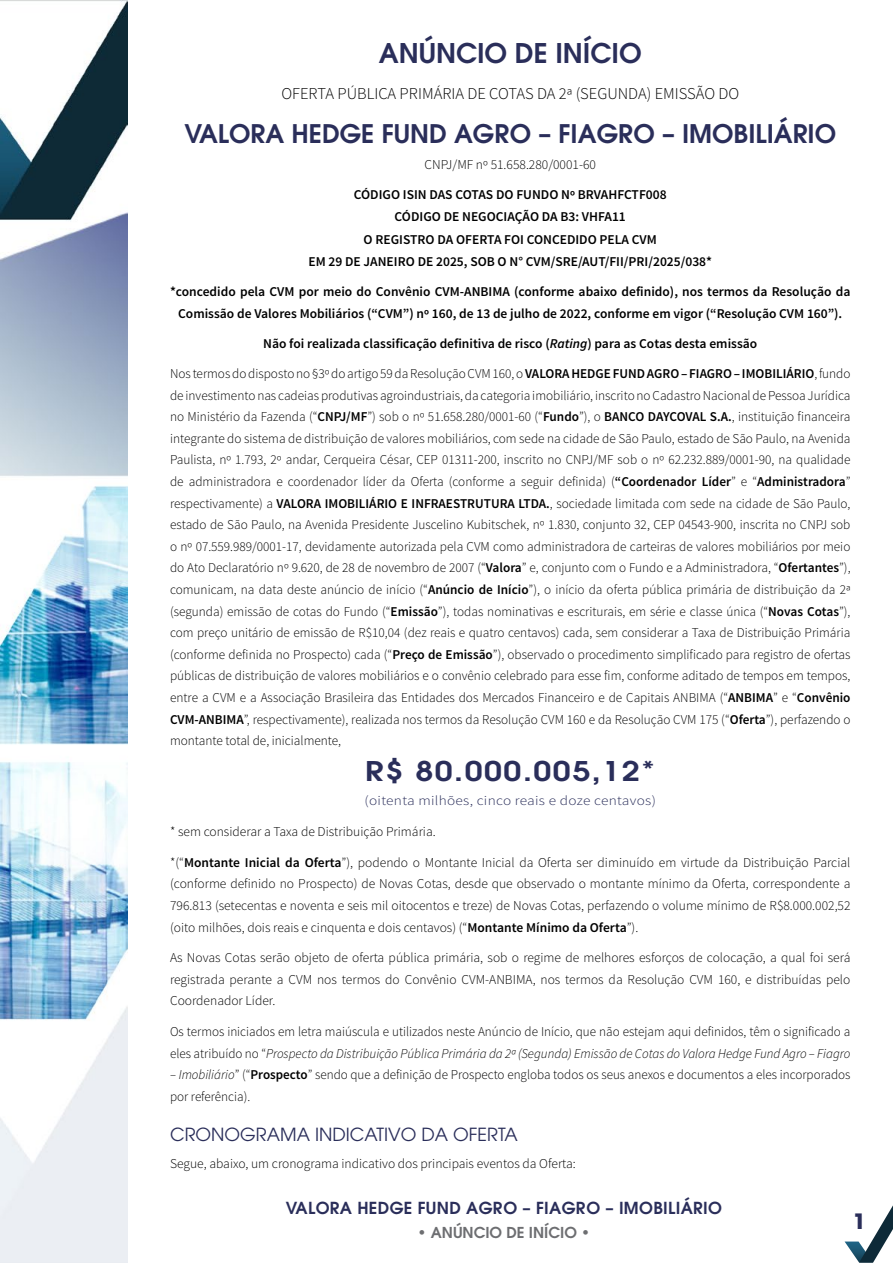
<style>
.page{position:relative;width:893px;height:1263px;background:#fff}
.page>*{position:absolute;margin:0;border:0;box-sizing:border-box;transform-origin:0 0}
.t1{font:600 27px "ITC Avant Garde Pro";letter-spacing:.05em;color:#2a2e5a;scale:1.18 1}
.t2{font:600 27px "ITC Avant Garde Pro";color:#2a2e5a}
.t3{font:600 25.5px "ITC Avant Garde Pro";color:#2a2e5a}
.t4{font:700 21px "ITC Avant Garde Pro";color:#2a2e5a}
.t5{font:18px "ITC Avant Garde Pro";color:#2a2e5a}
.t6{font:300 16.5px "Source Sans Pro";color:#000}
.t7{font:600 16.5px "ITC Avant Garde Pro";letter-spacing:.02em;color:#2a2e5a}
.t8{font:600 15px "ITC Avant Garde Pro";color:#6d6e71}
.t9{font:300 13.5px/21.6px "Source Sans Pro";color:#000;text-align:justify}
.t10{font:600 13.5px/21.6px "Source Sans Pro";color:#000;text-align:center}
.t11{font:300 13.5px "Source Sans Pro";letter-spacing:.02em;color:#2a2e5a;scale:1.13 1}
.s1{font-style:italic}
.s2{font-weight:600}
</style>
<div class="page">
<img style="left:0;top:0;width:128px;height:1263px">
<svg style="left:845px;top:1205px;width:48px;height:57px"></svg>
<h1 class="t2" style="left:379px;top:35px;width:264px">ANÚNCIO DE INÍCIO</h1>
<p class="t6" style="left:281px;top:83px;width:459px">OFERTA PÚBLICA PRIMÁRIA DE COTAS DA 2ª (SEGUNDA) EMISSÃO DO</p>
<h2 class="t3" style="left:184px;top:117px;width:653px">VALORA HEDGE FUND AGRO – FIAGRO – IMOBILIÁRIO</h2>
<p class="t9" style="left:424px;top:154px;width:173px">CNPJ/MF nº 51.658.280/0001-60</p>
<p class="t10" style="left:354px;top:184px;width:314px">CÓDIGO ISIN DAS COTAS DO FUNDO Nº BRVAHFCTF008<br>CÓDIGO DE NEGOCIAÇÃO DA B3: VHFA11</p>
<p class="t10" style="left:308px;top:230px;width:405px">O REGISTRO DA OFERTA FOI CONCEDIDO PELA CVM<br>EM 29 DE JANEIRO DE 2025, SOB O N° CVM/SRE/AUT/FII/PRI/2025/038*</p>
<p class="t10" style="left:170px;top:281px;width:682px">*concedido pela CVM por meio do Convênio CVM-ANBIMA (conforme abaixo definido), nos termos da Resolução da<br>Comissão de Valores Mobiliários (“CVM”) nº 160, de 13 de julho de 2022, conforme em vigor (“Resolução CVM 160”).</p>
<p class="t10" style="left:263px;top:333px;width:496px">Não foi realizada classificação definitiva de risco (<span class="s1">Rating</span>) para as Cotas desta emissão</p>
<p class="t9" style="left:170px;top:363px;width:682px">Nos termos do disposto no §3º do artigo 59 da Resolução CVM 160, o <span class="s2">VALORA HEDGE FUND AGRO – FIAGRO – IMOBILIÁRIO</span>, fundo de investimento nas cadeias produtivas agroindustriais, da categoria imobiliário, inscrito no Cadastro Nacional de Pessoa Jurídica no Ministério da Fazenda (“<span class="s2">CNPJ/MF</span>”) sob o nº 51.658.280/0001-60 (“<span class="s2">Fundo</span>”), o <span class="s2">BANCO DAYCOVAL S.A.</span>, instituição financeira integrante do sistema de distribuição de valores mobiliários, com sede na cidade de São Paulo, estado de São Paulo, na Avenida Paulista, nº 1.793, 2º andar, Cerqueira César, CEP 01311-200, inscrito no CNPJ/MF sob o nº 62.232.889/0001-90, na qualidade de administradora e coordenador líder da Oferta (conforme a seguir definida) (<span class="s2">“Coordenador Líder</span>” e “<span class="s2">Administradora</span>” respectivamente) a <span class="s2">VALORA IMOBILIÁRIO E INFRAESTRUTURA LTDA.</span>, sociedade limitada com sede na cidade de São Paulo, estado de São Paulo, na Avenida Presidente Juscelino Kubitschek, nº 1.830, conjunto 32, CEP 04543-900, inscrita no CNPJ sob o nº 07.559.989/0001-17, devidamente autorizada pela CVM como administradora de carteiras de valores mobiliários por meio do Ato Declaratório nº 9.620, de 28 de novembro de 2007 (“<span class="s2">Valora</span>” e, conjunto com o Fundo e a Administradora, “<span class="s2">Ofertantes</span>”), comunicam, na data deste anúncio de início (“<span class="s2">Anúncio de Início</span>”), o início da oferta pública primária de distribuição da 2ª (segunda) emissão de cotas do Fundo (“<span class="s2">Emissão</span>”), todas nominativas e escriturais, em série e classe única (“<span class="s2">Novas Cotas</span>”), com preço unitário de emissão de R$10,04 (dez reais e quatro centavos) cada, sem considerar a Taxa de Distribuição Primária (conforme definida no Prospecto) cada (“<span class="s2">Preço de Emissão</span>”), observado o procedimento simplificado para registro de ofertas públicas de distribuição de valores mobiliários e o convênio celebrado para esse fim, conforme aditado de tempos em tempos, entre a CVM e a Associação Brasileira das Entidades dos Mercados Financeiro e de Capitais ANBIMA (“<span class="s2">ANBIMA</span>” e “<span class="s2">Convênio CVM-ANBIMA</span>”, respectivamente), realizada nos termos da Resolução CVM 160 e da Resolução CVM 175 (“<span class="s2">Oferta</span>”), perfazendo o montante total de, inicialmente,</p>
<h1 class="t1" style="left:365px;top:754px;width:247px">R$ 80.000.005,12*</h1>
<p class="t11" style="left:365px;top:793px;width:259px">(oitenta milhões, cinco reais e doze centavos)</p>
<p class="t9" style="left:170px;top:821px;width:267px">* sem considerar a Taxa de Distribuição Primária.</p>
<p class="t9" style="left:170px;top:851px;width:682px">*(“<span class="s2">Montante Inicial da Oferta</span>”), podendo o Montante Inicial da Oferta ser diminuído em virtude da Distribuição Parcial (conforme definido no Prospecto) de Novas Cotas, desde que observado o montante mínimo da Oferta, correspondente a 796.813 (setecentas e noventa e seis mil oitocentos e treze) de Novas Cotas, perfazendo o volume mínimo de R$8.000.002,52 (oito milhões, dois reais e cinquenta e dois centavos) (“<span class="s2">Montante Mínimo da Oferta</span>”).</p>
<p class="t9" style="left:170px;top:947px;width:682px">As Novas Cotas serão objeto de oferta pública primária, sob o regime de melhores esforços de colocação, a qual foi será registrada perante a CVM nos termos do Convênio CVM-ANBIMA, nos termos da Resolução CVM 160, e distribuídas pelo Coordenador Líder.</p>
<p class="t9" style="left:170px;top:1021px;width:682px">Os termos iniciados em letra maiúscula e utilizados neste Anúncio de Início, que não estejam aqui definidos, têm o significado a eles atribuído no “<span class="s1">Prospecto da Distribuição Pública Primária da 2ª (Segunda) Emissão de Cotas do Valora Hedge Fund Agro – Fiagro</span></p>
<p class="t9" style="left:170px;top:1064px;width:682px"><span class="s1">– Imobiliário</span>” (“<span class="s2">Prospecto</span>” sendo que a definição de Prospecto engloba todos os seus anexos e documentos a eles incorporados por referência).</p>
<h3 class="t5" style="left:170px;top:1123px;width:349px">CRONOGRAMA INDICATIVO DA OFERTA</h3>
<p class="t9" style="left:170px;top:1152px;width:407px">Segue, abaixo, um cronograma indicativo dos principais eventos da Oferta:</p>
<p class="t7" style="left:286px;top:1197px;width:438px">VALORA HEDGE FUND AGRO – FIAGRO – IMOBILIÁRIO</p>
<p class="t8" style="left:418px;top:1222px;width:174px">• ANÚNCIO DE INÍCIO •</p>
<h3 class="t4" style="left:853px;top:1207px;width:14px">1</h3>
</div>
